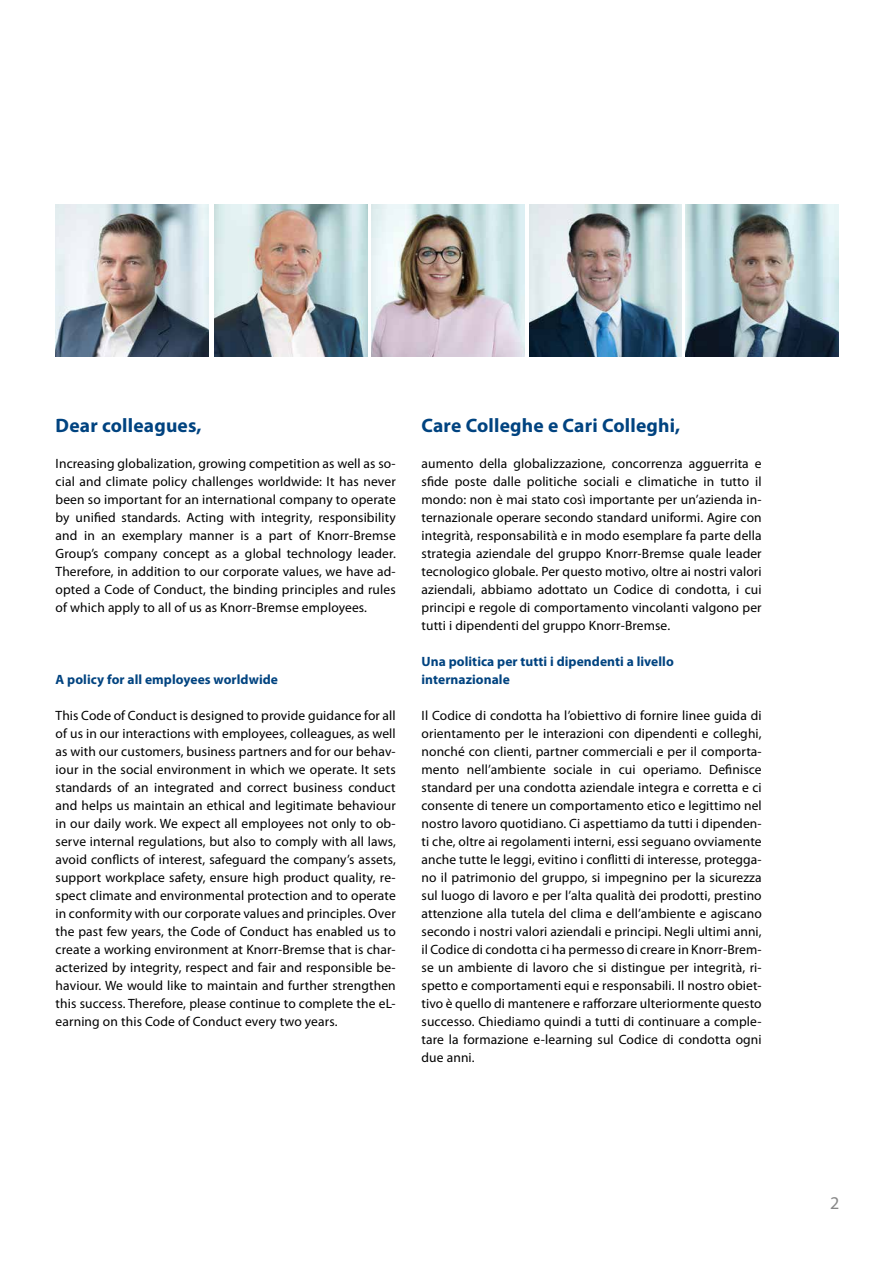
<style>
.page{position:relative;width:893px;height:1263px;background:#fff}
.page>*{position:absolute;margin:0;border:0;box-sizing:border-box;transform-origin:0 0}
.t1{font:700 19.5px "Myriad Pro";letter-spacing:.01em;color:#004380}
.t2{font:18px "Myriad Pro";color:#878787}
.t3{font:13.5px/18px "Myriad Pro";letter-spacing:.01em;color:#000;text-align:justify}
.t4{font:700 13.5px/18px "Myriad Pro";letter-spacing:.005em;color:#004380}
</style>
<div class="page">
<img style="left:215px;top:204px;width:153px;height:152px">
<img style="left:56px;top:204px;width:152px;height:152px">
<img style="left:529px;top:204px;width:152px;height:152px">
<img style="left:686px;top:204px;width:153px;height:152px">
<img style="left:372px;top:204px;width:153px;height:152px">
<h1 class="t1" style="left:56px;top:415px;width:147px">Dear colleagues,</h1>
<p class="t3" style="left:56px;top:455px;width:342px">Increasing globalization, growing competition as well as so&shy;cial and climate policy challenges worldwide: It has never been so important for an international company to operate by unified standards. Acting with integrity, responsibility and in an exemplary manner is a part of Knorr-Bremse Group’s company concept as a global technology leader.<br>Therefore, in addition to our corporate values, we have ad&shy;opted a Code of Conduct, the binding principles and rules of which apply to all of us as Knorr-Bremse employees.</p>
<p class="t4" style="left:56px;top:671px;width:224px">A policy for all employees worldwide</p>
<p class="t3" style="left:56px;top:707px;width:342px">This Code of Conduct is designed to provide guidance for all of us in our interactions with employees, colleagues, as well as with our customers, business partners and for our behav&shy;iour in the social environment in which we operate. It sets standards of an integrated and correct business conduct and helps us maintain an ethical and legitimate behaviour in our daily work. We expect all employees not only to ob&shy;serve internal regulations, but also to comply with all laws, avoid conflicts of interest, safeguard the company’s assets, support workplace safety, ensure high product quality, re&shy;spect climate and environmental protection and to operate in conformity with our corporate values and principles. Over the past few years, the Code of Conduct has enabled us to create a working environment at Knorr-Bremse that is char&shy;acterized by integrity, respect and fair and responsible be&shy;haviour. We would like to maintain and further strengthen this success. Therefore, please continue to complete the eL&shy;earning on this Code of Conduct every two years.</p>
<h1 class="t1" style="left:421px;top:415px;width:260px">Care Colleghe e Cari Colleghi,</h1>
<p class="t3" style="left:421px;top:455px;width:342px">aumento della globalizzazione, concorrenza agguerrita e sfide poste dalle politiche sociali e climatiche in tutto il mondo: non è mai stato così importante per un’azienda in&shy;ternazionale operare secondo standard uniformi. Agire con integrità, responsabilità e in modo esemplare fa parte della strategia aziendale del gruppo Knorr-Bremse quale leader tecnologico globale. Per questo motivo, oltre ai nostri valori aziendali, abbiamo adottato un Codice di condotta, i cui principi e regole di comportamento vincolanti valgono per tutti i dipendenti del gruppo Knorr-Bremse.</p>
<p class="t4" style="left:421px;top:653px;width:254px">Una politica per tutti i dipendenti a livello internazionale</p>
<p class="t3" style="left:421px;top:707px;width:342px">Il Codice di condotta ha l’obiettivo di fornire linee guida di orientamento per le interazioni con dipendenti e colleghi, nonché con clienti, partner commerciali e per il comporta&shy;mento nell’ambiente sociale in cui operiamo. Definisce standard per una condotta aziendale integra e corretta e ci consente di tenere un comportamento etico e legittimo nel nostro lavoro quotidiano. Ci aspettiamo da tutti i dipenden&shy;ti che, oltre ai regolamenti interni, essi seguano ovviamente anche tutte le leggi, evitino i conflitti di interesse, protegga&shy;no il patrimonio del gruppo, si impegnino per la sicurezza sul luogo di lavoro e per l’alta qualità dei prodotti, prestino attenzione alla tutela del clima e dell’ambiente e agiscano secondo i nostri valori aziendali e principi. Negli ultimi anni, il Codice di condotta ci ha permesso di creare in Knorr-Brem&shy;se un ambiente di lavoro che si distingue per integrità, ri&shy;spetto e comportamenti equi e responsabili. Il nostro obiet&shy;tivo è quello di mantenere e rafforzare ulteriormente questo successo. Chiediamo quindi a tutti di continuare a comple&shy;tare la formazione e-learning sul Codice di condotta ogni due anni.</p>
<h2 class="t2" style="left:830px;top:1193px;width:11px">2</h2>
</div>
